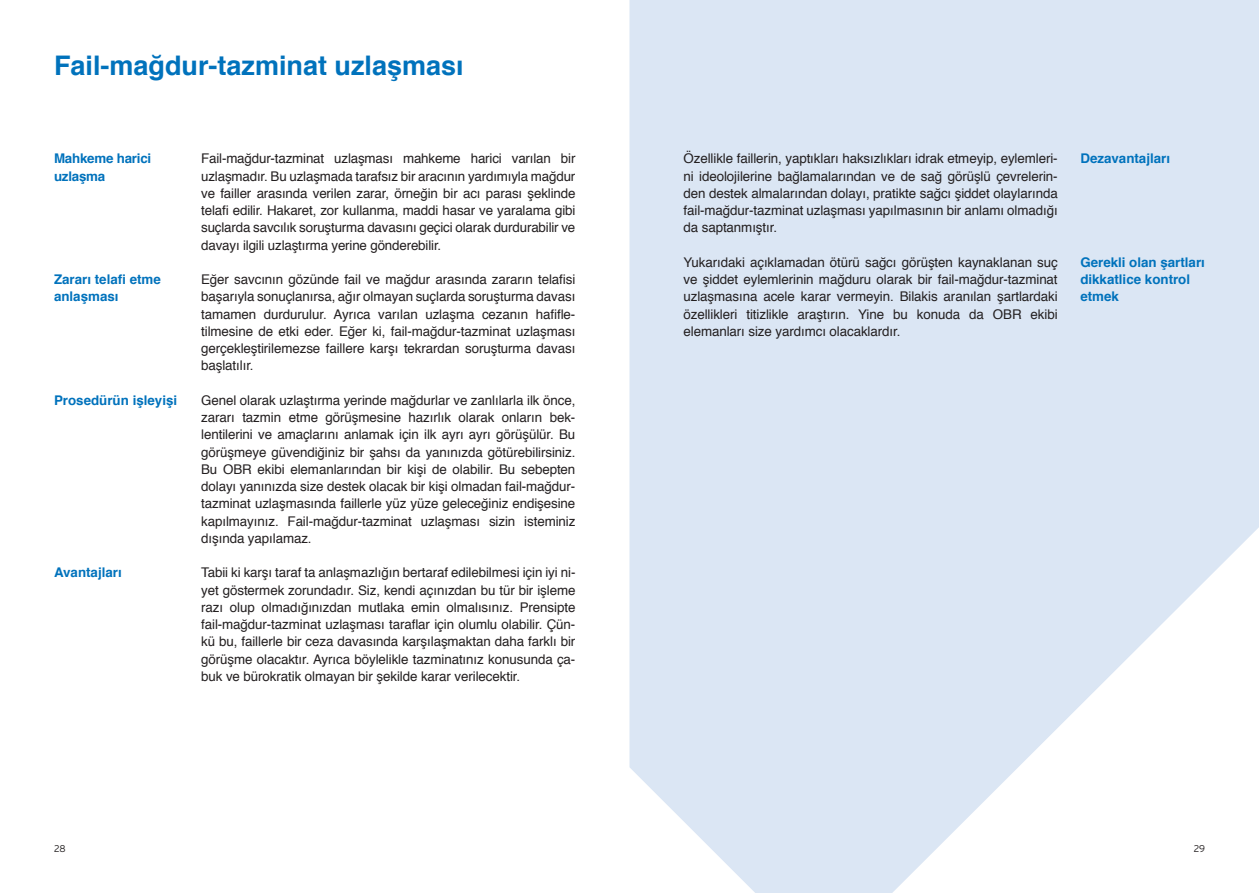
<style>
.page{position:relative;width:1259px;height:893px;background:#fff}
.page>*{position:absolute;margin:0;border:0;box-sizing:border-box;transform-origin:0 0}
.t1{font:700 27px "Helvetica";color:#0072bc}
.t2{font:13.35px/17.2px "Helvetica";letter-spacing:-.005em;color:#231f20;text-align:justify}
.t3{font:700 13.35px/17.2px "Helvetica";color:#0072bc}
.t4{font:300 9.75px "Interstate";color:#231f20}
</style>
<div class="page">
<svg style="left:629px;top:0;width:630px;height:893px;background:#e0eaf5"></svg>
<h1 class="t1" style="left:54px;top:41px;width:411px">Fail-mağdur-tazminat uzlaşması</h1>
<p class="t3" style="left:54px;top:149px;width:99px">Mahkeme harici uzlaşma</p>
<p class="t3" style="left:54px;top:270px;width:108px">Zararı telafi etme anlaşması</p>
<p class="t3" style="left:54px;top:391px;width:125px">Prosedürün işleyişi</p>
<p class="t3" style="left:54px;top:563px;width:69px">Avantajları</p>
<p class="t2" style="left:201px;top:150px;width:376px">Fail-mağdur-tazminat uzlaşması mahkeme harici varılan bir uzlaşmadır. Bu uzlaşmada tarafsız bir aracının yardımıyla mağdur ve failler arasında verilen zarar, örneğin bir acı parası şeklinde telafi edilir. Hakaret, zor kullanma, maddi hasar ve yaralama gibi suçlarda savcılık soruşturma davasını geçici olarak durdurabilir ve davayı ilgili uzlaştırma yerine gönderebilir.</p>
<p class="t2" style="left:201px;top:270px;width:376px">Eğer savcının gözünde fail ve mağdur arasında zararın telafisi başarıyla sonuçlanırsa, ağır olmayan suçlarda soruşturma davası tamamen durdurulur. Ayrıca varılan uzlaşma cezanın hafifle&shy;tilmesine de etki eder. Eğer ki, fail-mağdur-tazminat uzlaşması gerçekleştirilemezse faillere karşı tekrardan soruşturma davası başlatılır.</p>
<p class="t2" style="left:201px;top:391px;width:376px">Genel olarak uzlaştırma yerinde mağdurlar ve zanlılarla ilk önce, zararı tazmin etme görüşmesine hazırlık olarak onların bek&shy;lentilerini ve amaçlarını anlamak için ilk ayrı ayrı görüşülür. Bu görüşmeye güvendiğiniz bir şahsı da yanınızda götürebilirsiniz.<br>Bu OBR ekibi elemanlarından bir kişi de olabilir. Bu sebepten dolayı yanınızda size destek olacak bir kişi olmadan fail-mağdur&shy;tazminat uzlaşmasında faillerle yüz yüze geleceğiniz endişesine kapılmayınız. Fail-mağdur-tazminat uzlaşması sizin isteminiz dışında yapılamaz.</p>
<p class="t2" style="left:201px;top:564px;width:376px">Tabii ki karşı taraf ta anlaşmazlığın bertaraf edilebilmesi için iyi ni&shy;yet göstermek zorundadır. Siz, kendi açınızdan bu tür bir işleme razı olup olmadığınızdan mutlaka emin olmalısınız. Prensipte fail-mağdur-tazminat uzlaşması taraflar için olumlu olabilir. Çün&shy;kü bu, faillerle bir ceza davasında karşılaşmaktan daha farklı bir görüşme olacaktır. Ayrıca böylelikle tazminatınız konusunda ça&shy;buk ve bürokratik olmayan bir şekilde karar verilecektir.</p>
<p class="t2" style="left:683px;top:150px;width:376px">Özellikle faillerin, yaptıkları haksızlıkları idrak etmeyip, eylemleri&shy;ni ideolojilerine bağlamalarından ve de sağ görüşlü çevrelerin&shy;den destek almalarından dolayı, pratikte sağcı şiddet olaylarında fail-mağdur-tazminat uzlaşması yapılmasının bir anlamı olmadığı da saptanmıştır.</p>
<p class="t2" style="left:683px;top:253px;width:376px">Yukarıdaki açıklamadan ötürü sağcı görüşten kaynaklanan suç ve şiddet eylemlerinin mağduru olarak bir fail-mağdur-tazminat uzlaşmasına acele karar vermeyin. Bilakis aranılan şartlardaki özellikleri titizlikle araştırın. Yine bu konuda da OBR ekibi elemanları size yardımcı olacaklardır.</p>
<p class="t3" style="left:1080px;top:149px;width:91px">Dezavantajları</p>
<p class="t3" style="left:1080px;top:253px;width:126px">Gerekli olan şartları dikkatlice kontrol etmek</p>
<p class="t4" style="left:54px;top:843px;width:13px">28</p>
<p class="t4" style="left:1193px;top:843px;width:13px">29</p>
</div>
